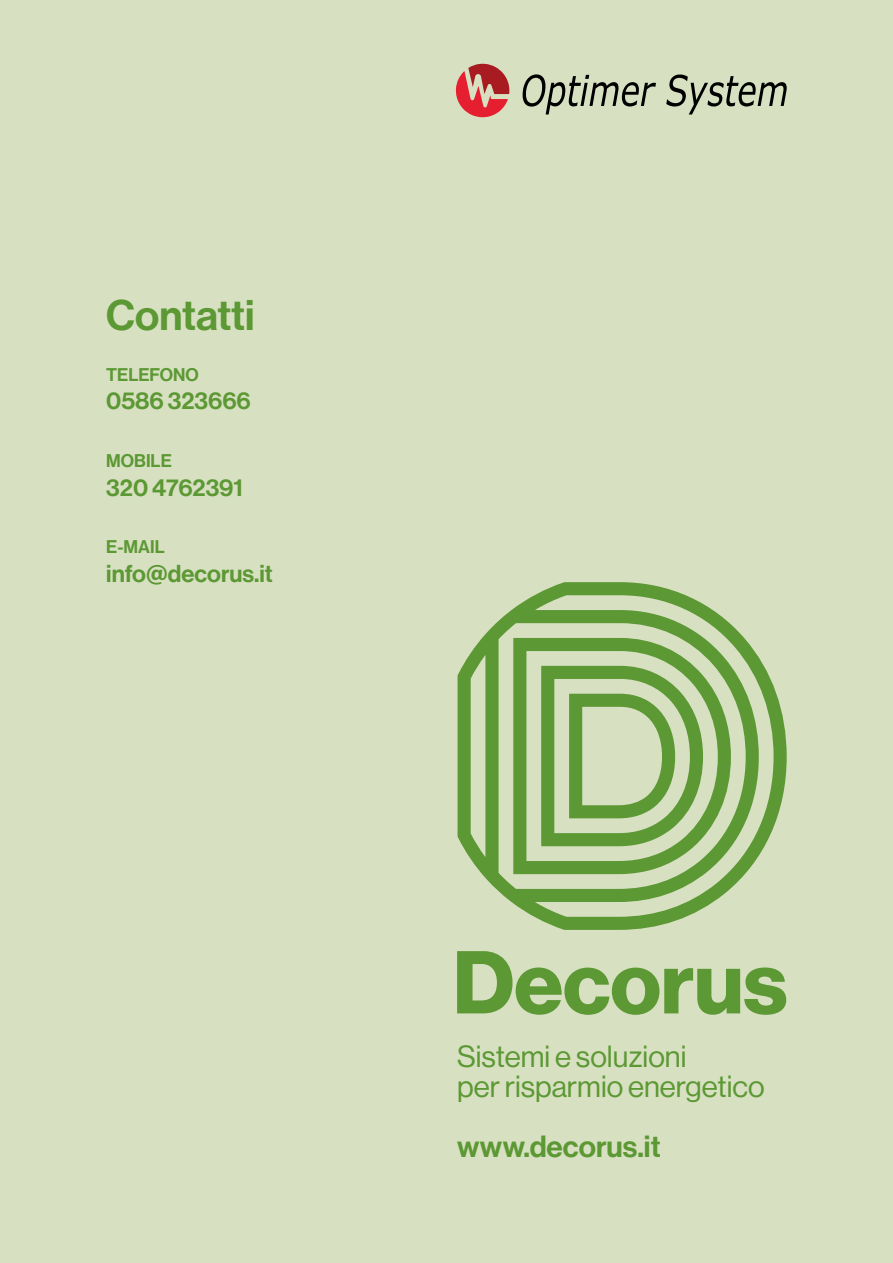
<style>
.page{position:relative;width:893px;height:1263px;background:#d7e1c2}
.page>*{position:absolute;margin:0;border:0;box-sizing:border-box;transform-origin:0 0}
.t1{font:42px "N Haas Grotesk DS Pro 65 Md";color:#5c9833}
.t2{font:30px/30px "N Haas Grotesk DS Pro 55 Rg";color:#5c9833}
.t3{font:30px "N Haas Grotesk DS Pro 65 Md";color:#5c9833}
.t4{font:24px "N Haas Grotesk DS Pro 65 Md";color:#5c9833}
.t5{font:18px "N Haas Grotesk DS Pro 65 Md";color:#5c9833}
</style>
<div class="page">
<svg style="left:457px;top:951px;width:329px;height:64px"></svg>
<svg style="left:458px;top:582px;width:329px;height:348px"></svg>
<svg style="left:513px;top:638px;width:218px;height:236px"></svg>
<svg style="left:541px;top:666px;width:162px;height:180px"></svg>
<svg style="left:456px;top:64px;width:53px;height:53px"></svg>
<svg style="left:523px;top:74px;width:133px;height:40px"></svg>
<svg style="left:666px;top:74px;width:121px;height:40px"></svg>
<h1 class="t1" style="left:106px;top:291px;width:150px">Contatti</h1>
<p class="t5" style="left:106px;top:364px;width:94px">TELEFONO</p>
<p class="t4" style="left:106px;top:387px;width:146px">0586 323666</p>
<p class="t5" style="left:106px;top:450px;width:67px">MOBILE</p>
<p class="t4" style="left:106px;top:473px;width:138px">320 4762391</p>
<p class="t5" style="left:106px;top:537px;width:60px">E-MAIL</p>
<p class="t4" style="left:106px;top:560px;width:168px">info@decorus.it</p>
<p class="t2" style="left:457px;top:1041px;width:309px">Sistemi e soluzioni<br>per risparmio energetico</p>
<p class="t3" style="left:457px;top:1129px;width:205px">www.decorus.it</p>
</div>
